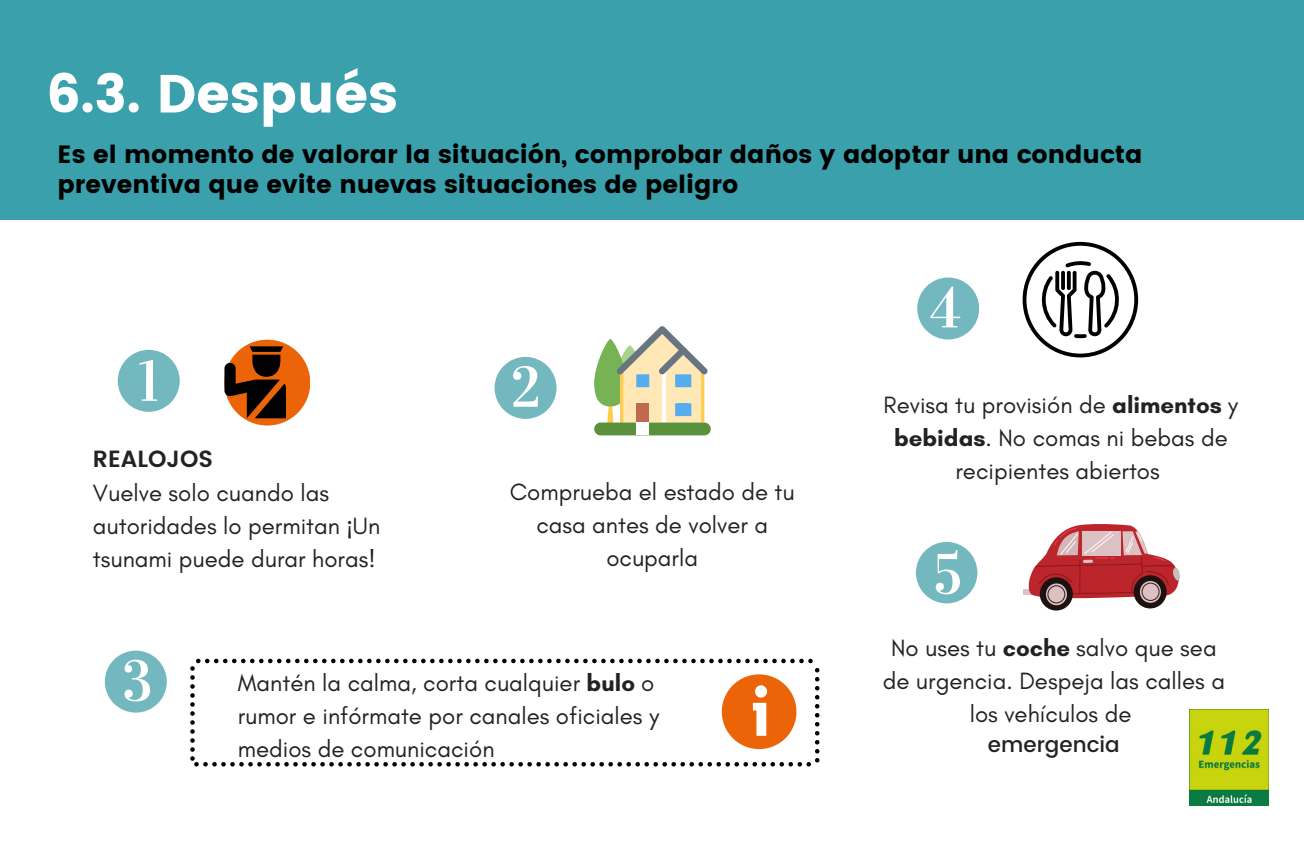
<style>
.page{position:relative;width:1304px;height:851px;background:#fff}
.page>*{position:absolute;margin:0;border:0;box-sizing:border-box;transform-origin:0 0}
.t1{font:53.6px "Poppins";color:#fff}
.t2{font:24.8px/30px "Poppins";color:#000}
.t3{font:24px/33px "Glacial Indifference";color:#222;text-align:center}
.t4{font:600 23.4px "Poppins";color:#222}
.t5{font:500 21.4px "Poppins";color:#222}
.s1{font-family:"Noto Sans"}
.s2{font-weight:700}
</style>
<div class="page">
<div style="left:0;top:0;width:1303px;height:219px;background:#3aa0ab"></div>
<svg style="left:118px;top:350px;width:61px;height:61px"></svg>
<svg style="left:105px;top:650px;width:61px;height:62px"></svg>
<svg style="left:494px;top:357px;width:62px;height:61px"></svg>
<svg style="left:594px;top:326px;width:114px;height:96px"></svg>
<div style="left:594px;top:422px;width:117px;height:13px;background:#5c913b;border-radius:6px"></div>
<div style="left:636px;top:422px;width:13px;height:13px;background:#fff"></div>
<svg style="left:1022px;top:242px;width:116px;height:115px"></svg>
<div style="left:1023px;top:588px;width:11px;height:6px;background:#dcc1c3"></div>
<div style="left:1039px;top:577px;width:33px;height:33px;background:#1d1211;border-radius:50%"></div>
<div style="left:1133px;top:575px;width:33px;height:33px;background:#1d1211;border-radius:50%"></div>
<svg style="left:1046px;top:583px;width:21px;height:22px"></svg>
<div style="left:1047px;top:585px;width:18px;height:18px;border:1px solid #341a1a;border-radius:50%"></div>
<div style="left:1139px;top:581px;width:21px;height:21px;background:#dcc1c3;border-radius:50%"></div>
<svg style="left:1027px;top:524px;width:153px;height:77px"></svg>
<svg style="left:917px;top:277px;width:61px;height:62px"></svg>
<svg style="left:916px;top:542px;width:61px;height:61px"></svg>
<div style="left:224px;top:339px;width:86px;height:86px;background:#ec6408;border-radius:50%"></div>
<svg style="left:224px;top:346px;width:62px;height:72px"></svg>
<svg style="left:190px;top:658px;width:629px;height:108px"></svg>
<img style="left:1189px;top:709px;width:79px;height:96px">
<p class="t1" style="left:47px;top:63px;width:353px">6.3. Después</p>
<p class="t2" style="left:58px;top:139px;width:1086px">Es el momento de valorar la situación, comprobar daños y adoptar una conducta preventiva que evite nuevas situaciones de peligro</p>
<p class="t4" style="left:93px;top:445px;width:122px">REALOJOS</p>
<p class="t3" style="left:93px;top:476px;width:289px;text-align:left">Vuelve solo cuando las autoridades lo permitan <span class="s1">¡</span>Un tsunami puede durar horas!</p>
<h1 class="t3" style="left:510px;top:475px;width:286px">Comprueba el estado de tu casa antes de volver a ocuparla</h1>
<h2 class="t3" style="left:238px;top:666px;width:423px;text-align:left">Mantén la calma, corta cualquier <span class="s2">bulo</span> o rumor e infórmate por canales oficiales y medios de comunicación</h2>
<p class="t3" style="left:883px;top:388px;width:356px">Revisa tu provisión de <span class="s2">alimentos</span> y <span class="s2">bebidas</span>. No comas ni bebas de recipientes abiertos</p>
<p class="t3" style="left:882px;top:631px;width:344px">No uses tu <span class="s2">coche</span> salvo que sea de urgencia. Despeja las calles a los vehículos de</p>
<p class="t5" style="left:988px;top:732px;width:133px">emergencia</p>
</div>
